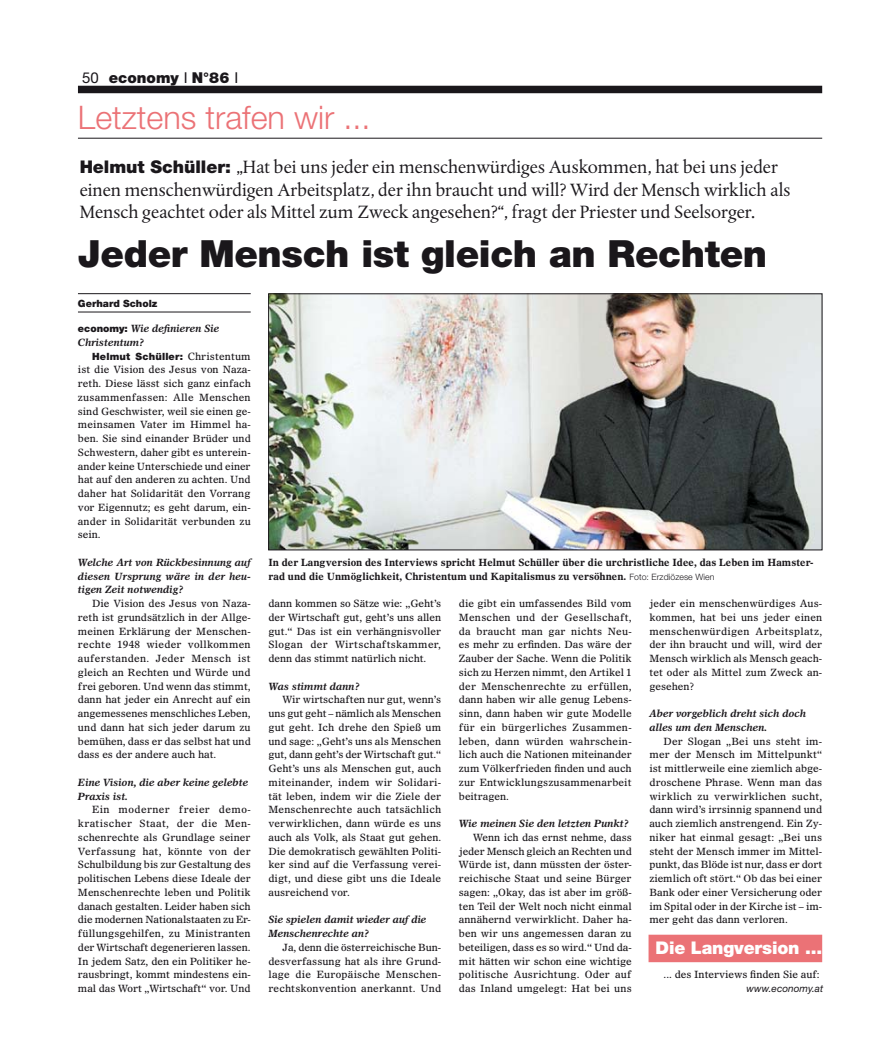
<style>
.page{position:relative;width:886px;height:1063px;background:#fff}
.page>*{position:absolute;margin:0;border:0;box-sizing:border-box;transform-origin:0 0}
.t1{font:900 37.5px "Helvetica Neue LT";letter-spacing:-.01em;color:#1a171b}
.t2{font:300 32.5px "Helvetica Neue LT";color:#eb7276}
.t3{font:18.75px/22.5px "DTL Albertina ST";color:#1a171b}
.t4{font:900 17.5px "Helvetica Neue LT";letter-spacing:-.01em;color:#fff}
.t5{font:900 15px "Helvetica Neue LT";color:#1a171b}
.t6{font:10px/13.8px "Olympian LT";color:#1a171b;text-align:justify}
.t7{font:italic 700 10px/13.8px "Olympian LT";color:#1a171b}
.t8{font:700 10px/13.8px "Olympian LT";color:#1a171b}
.t9{font:900 10px "Helvetica Neue LT";letter-spacing:.015em;color:#1a171b}
.t10{font:italic 10px "Helvetica Neue LT";letter-spacing:.005em;color:#1a171b}
.s1{font-weight:400}
.s2{font-family:"Helvetica Neue LT";font-weight:900;font-size:17.5px}
.s3{font-family:"Helvetica Neue LT";font-weight:900;font-style:normal}
.s4{font-family:"Olympian LT";font-weight:400}
.s5{font-family:"Helvetica Neue LT";font-weight:300;font-size:8.75px}
</style>
<div class="page">
<div style="left:78px;top:86px;width:744px;height:7px;background:#1a171b"></div>
<hr style="left:78px;top:138px;width:744px;height:1px;background:#1a171b">
<hr style="left:78px;top:293px;width:173px;height:1px;background:#1a171b">
<hr style="left:78px;top:312px;width:173px;height:1px;background:#1a171b">
<img style="left:270px;top:296px;width:550px;height:252px">
<div style="left:268px;top:294px;width:554px;height:256px;border:1px solid #1a171b"></div>
<div style="left:648px;top:935px;width:174px;height:27px;background:#eb7276"></div>
<h3 class="t5" style="left:82px;top:69px;width:158px"><span class="s1">50</span> economy <span class="s1">I</span> N°86 <span class="s1">I</span></h3>
<h2 class="t2" style="left:78px;top:98px;width:294px">Letztens trafen wir ...</h2>
<p class="t3" style="left:80px;top:156px;width:712px"><span class="s2">Helmut Schüller:</span> „Hat bei uns jeder ein menschenwürdiges Auskommen, hat bei uns jeder einen menschenwürdigen Arbeitsplatz, der ihn braucht und will? Wird der Mensch wirklich als<br>Mensch geachtet oder als Mittel zum Zweck angesehen?“, fragt der Priester und Seelsorger.</p>
<h1 class="t1" style="left:78px;top:231px;width:691px">Jeder Mensch ist gleich an Rechten</h1>
<p class="t9" style="left:78px;top:298px;width:81px">Gerhard Scholz</p>
<p class="t7" style="left:78px;top:321px;width:143px"><span class="s3">economy:</span> Wie definieren Sie<br>Christentum?</p>
<p class="t9" style="left:92px;top:350px;width:160px">Helmut Schüller: <span class="s4">Christentum</span></p>
<p class="t6" style="left:78px;top:363px;width:174px">ist die Vision des Jesus von Naza&shy;reth. Diese lässt sich ganz einfach zusammenfassen: Alle Menschen sind Geschwister, weil sie einen ge&shy;meinsamen Vater im Himmel ha&shy;ben. Sie sind einander Brüder und Schwestern, daher gibt es unterein&shy;ander keine Unterschiede und einer hat auf den anderen zu achten. Und daher hat Solidarität den Vorrang vor Eigennutz; es geht darum, ein&shy;ander in Solidarität verbunden zu sein.</p>
<p class="t7" style="left:78px;top:555px;width:174px;text-align:justify">Welche Art von Rückbesinnung auf diesen Ursprung wäre in der heu&shy;tigen Zeit notwendig?</p>
<p class="t6" style="left:78px;top:596px;width:174px;text-indent:14px">Die Vision des Jesus von Naza&shy;reth ist grundsätzlich in der Allge&shy;meinen Erklärung der Menschen&shy;rechte 1948 wieder vollkommen auferstanden. Jeder Mensch ist gleich an Rechten und Würde und frei geboren. Und wenn das stimmt, dann hat jeder ein Anrecht auf ein angemessenes menschliches Leben, und dann hat sich jeder darum zu bemühen, dass er das selbst hat und dass es der andere auch hat.</p>
<p class="t7" style="left:78px;top:775px;width:172px">Eine Vision, die aber keine gelebte<br>Praxis ist.</p>
<p class="t6" style="left:78px;top:803px;width:174px;text-indent:14px">Ein moderner freier demo&shy;kratischer Staat, der die Men&shy;schenrechte als Grundlage seiner Verfassung hat, könnte von der Schulbildung bis zur Gestaltung des politischen Lebens diese Ideale der Menschenrechte leben und Politik danach gestalten. Leider haben sich die modernen Nationalstaaten zu Er&shy;füllungsgehilfen, zu Ministranten der Wirtschaft degenerieren lassen.<br>In jedem Satz, den ein Politiker he&shy;rausbringt, kommt mindestens ein&shy;mal das Wort „Wirtschaft“ vor. Und</p>
<p class="t8" style="left:268px;top:555px;width:546px">In der Langversion des Interviews spricht Helmut Schüller über die urchristliche Idee, das Leben im Hamster&shy;rad und die Unmöglichkeit, Christentum und Kapitalismus zu versöhnen. <span class="s5">Foto: Erzdiözese Wien</span></p>
<p class="t6" style="left:268px;top:596px;width:174px">dann kommen so Sätze wie: „Geht’s der Wirtschaft gut, geht’s uns allen gut.“ Das ist ein verhängnisvoller Slogan der Wirtschaftskammer, denn das stimmt natürlich nicht.</p>
<p class="t7" style="left:268px;top:679px;width:93px">Was stimmt dann?</p>
<p class="t6" style="left:268px;top:693px;width:174px;text-indent:14px">Wir wirtschaften nur gut, wenn’s uns gut geht – nämlich als Menschen gut geht. Ich drehe den Spieß um und sage: „Geht’s uns als Menschen gut, dann geht’s der Wirtschaft gut.“ Geht’s uns als Menschen gut, auch miteinander, indem wir Solidari&shy;tät leben, indem wir die Ziele der Menschenrechte auch tatsächlich verwirklichen, dann würde es uns auch als Volk, als Staat gut gehen.<br>Die demokratisch gewählten Politi&shy;ker sind auf die Verfassung verei&shy;digt, und diese gibt uns die Ideale ausreichend vor.</p>
<p class="t7" style="left:268px;top:913px;width:160px">Sie spielen damit wieder auf die<br>Menschenrechte an?</p>
<p class="t6" style="left:268px;top:940px;width:174px;text-indent:14px">Ja, denn die österreichische Bun&shy;desverfassung hat als ihre Grund&shy;lage die Europäische Menschen&shy;rechtskonvention anerkannt. Und</p>
<p class="t6" style="left:459px;top:596px;width:174px">die gibt ein umfassendes Bild vom Menschen und der Gesellschaft, da braucht man gar nichts Neu&shy;es mehr zu erfinden. Das wäre der Zauber der Sache. Wenn die Politik sich zu Herzen nimmt, den Artikel 1 der Menschenrechte zu erfüllen, dann haben wir alle genug Lebens&shy;sinn, dann haben wir gute Modelle für ein bürgerliches Zusammen&shy;leben, dann würden wahrschein&shy;lich auch die Nationen miteinander zum Völkerfrieden finden und auch zur Entwicklungszusammenarbeit beitragen.</p>
<p class="t7" style="left:459px;top:816px;width:171px">Wie meinen Sie den letzten Punkt?</p>
<p class="t6" style="left:459px;top:830px;width:174px;text-indent:14px">Wenn ich das ernst nehme, dass jeder Mensch gleich an Rechten und Würde ist, dann müssten der öster&shy;reichische Staat und seine Bürger sagen: „Okay, das ist aber im größ&shy;ten Teil der Welt noch nicht einmal annähernd verwirklicht. Daher ha&shy;ben wir uns angemessen daran zu beteiligen, dass es so wird.“ Und da&shy;mit hätten wir schon eine wichtige politische Ausrichtung. Oder auf das Inland umgelegt: Hat bei uns</p>
<p class="t6" style="left:649px;top:596px;width:174px">jeder ein menschenwürdiges Aus&shy;kommen, hat bei uns jeder einen menschenwürdigen Arbeitsplatz, der ihn braucht und will, wird der Mensch wirklich als Mensch geach&shy;tet oder als Mittel zum Zweck an&shy;gesehen?</p>
<p class="t7" style="left:649px;top:706px;width:158px">Aber vorgeblich dreht sich doch alles um den Menschen.</p>
<p class="t6" style="left:649px;top:734px;width:174px;text-indent:14px">Der Slogan „Bei uns steht im&shy;mer der Mensch im Mittelpunkt“ ist mittlerweile eine ziemlich abge&shy;droschene Phrase. Wenn man das wirklich zu verwirklichen sucht, dann wird’s irrsinnig spannend und auch ziemlich anstrengend. Ein Zy&shy;niker hat einmal gesagt: „Bei uns steht der Mensch immer im Mittel&shy;punkt, das Blöde ist nur, dass er dort ziemlich oft stört.“ Ob das bei einer Bank oder einer Versicherung oder im Spital oder in der Kirche ist – im&shy;mer geht das dann verloren.</p>
<h3 class="t4" style="left:656px;top:938px;width:168px">Die Langversion ...</h3>
<p class="t6" style="left:663px;top:968px;width:158px">... des Interviews finden Sie auf:</p>
<p class="t10" style="left:746px;top:983px;width:78px">www.economy.at</p>
</div>
